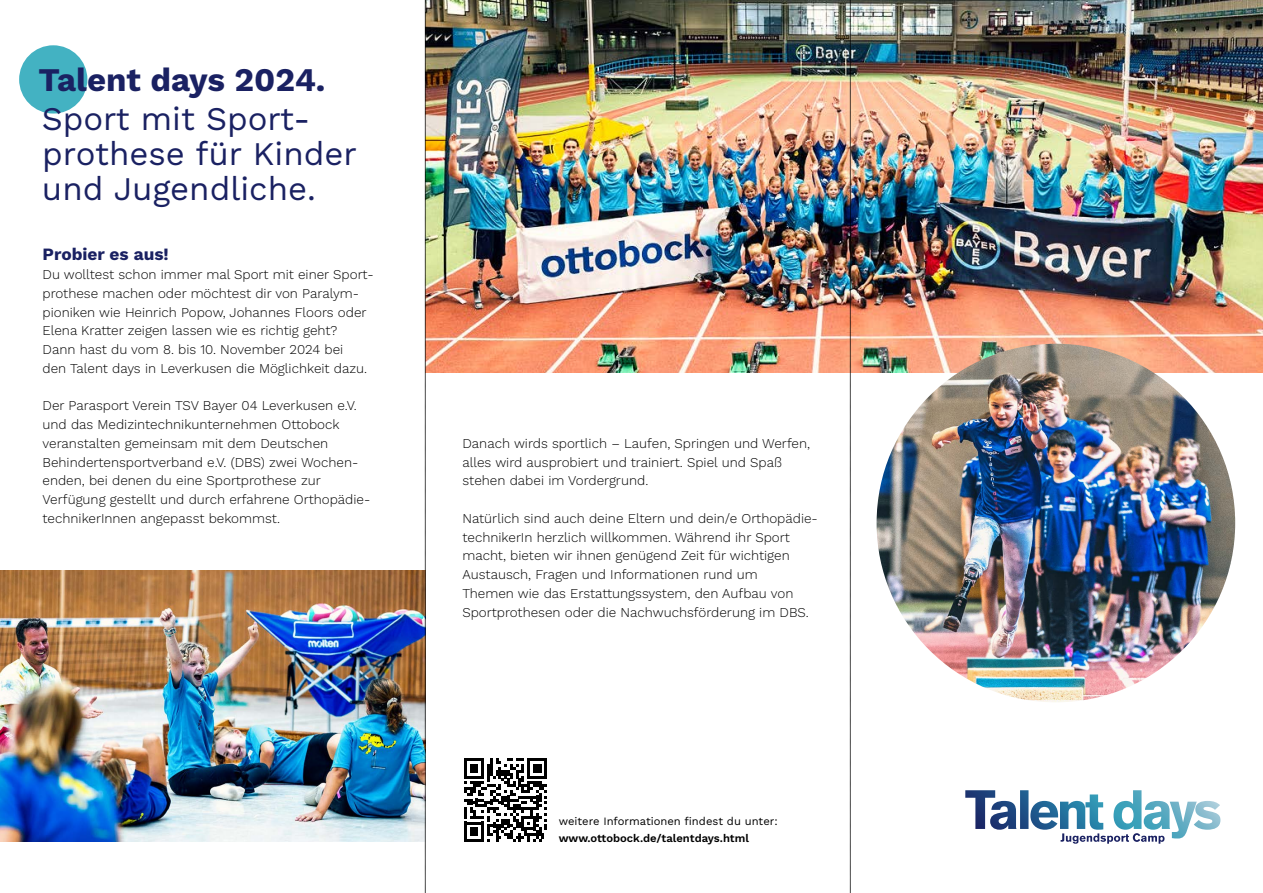
<style>
.page{position:relative;width:1263px;height:893px;background:#fff}
.page>*{position:absolute;margin:0;border:0;box-sizing:border-box;transform-origin:0 0}
.t1{font:33px/35px "Work Sans";color:#1a2162}
.t2{font:700 33px "Work Sans";color:#1a2162}
.t3{font:700 17.25px "Work Sans";color:#1a2162}
.t4{font:300 13.5px/18.8px "Work Sans";color:#000}
.t5{font:11.25px "Work Sans";color:#000}
.t6{font:600 11.25px "Work Sans";color:#000}
</style>
<div class="page">
<div style="left:19px;top:45px;width:68px;height:69px;background:#43b2c2;border-radius:50%"></div>
<img style="left:0;top:570px;width:425px;height:272px">
<svg style="left:464px;top:758px;width:83px;height:84px"></svg>
<img style="left:426px;top:0;width:837px;height:373px">
<div style="left:747px;top:214px;width:516px;height:618px;background:#fff;opacity:.4"></div>
<img style="left:876px;top:344px;width:359px;height:358px;border-radius:179px">
<hr style="left:1262px;top:306px;width:1px;height:130px;background:#000;opacity:.4">
<svg style="left:965px;top:790px;width:255px;height:54px"></svg>
<svg style="left:425px;top:0;width:1px;height:893px"></svg>
<svg style="left:850px;top:0;width:1px;height:893px"></svg>
<h1 class="t2" style="left:39px;top:55px;width:288px">Talent days 2024.</h1>
<h1 class="t1" style="left:42px;top:100px;width:317px">Sport mit Sport&shy;prothese für Kinder und Jugendliche.</h1>
<p class="t3" style="left:43px;top:241px;width:128px">Probier es aus!</p>
<p class="t4" style="left:43px;top:265px;width:333px">Du wolltest schon immer mal Sport mit einer Sport&shy;prothese machen oder möchtest dir von Paralym&shy;pioniken wie Heinrich Popow, Johannes Floors oder Elena Kratter zeigen lassen wie es richtig geht?<br>Dann hast du vom 8. bis 10. November 2024 bei<br>den Talent days in Leverkusen die Möglichkeit dazu.</p>
<p class="t4" style="left:43px;top:396px;width:329px">Der Parasport Verein TSV Bayer 04 Leverkusen e.V. und das Medizintechnikunternehmen Ottobock veranstalten gemeinsam mit dem Deutschen Behindertensportverband e.V. (DBS) zwei Wochen&shy;enden, bei denen du eine Sportprothese zur Verfügung gestellt und durch erfahrene Orthopädie&shy;technikerInnen angepasst bekommst.</p>
<p class="t4" style="left:462px;top:433px;width:349px">Danach wirds sportlich – Laufen, Springen und Werfen, alles wird ausprobiert und trainiert. Spiel und Spaß stehen dabei im Vordergrund.</p>
<p class="t4" style="left:462px;top:508px;width:357px">Natürlich sind auch deine Eltern und dein/e Orthopädie&shy;technikerIn herzlich willkommen. Während ihr Sport macht, bieten wir ihnen genügend Zeit für wichtigen Austausch, Fragen und Informationen rund um<br>Themen wie das Erstattungssystem, den Aufbau von Sportprothesen oder die Nachwuchsförderung im DBS.</p>
<p class="t5" style="left:559px;top:813px;width:220px">weitere Informationen findest du unter:</p>
<p class="t6" style="left:559px;top:829px;width:192px">www.ottobock.de/talentdays.html</p>
</div>
